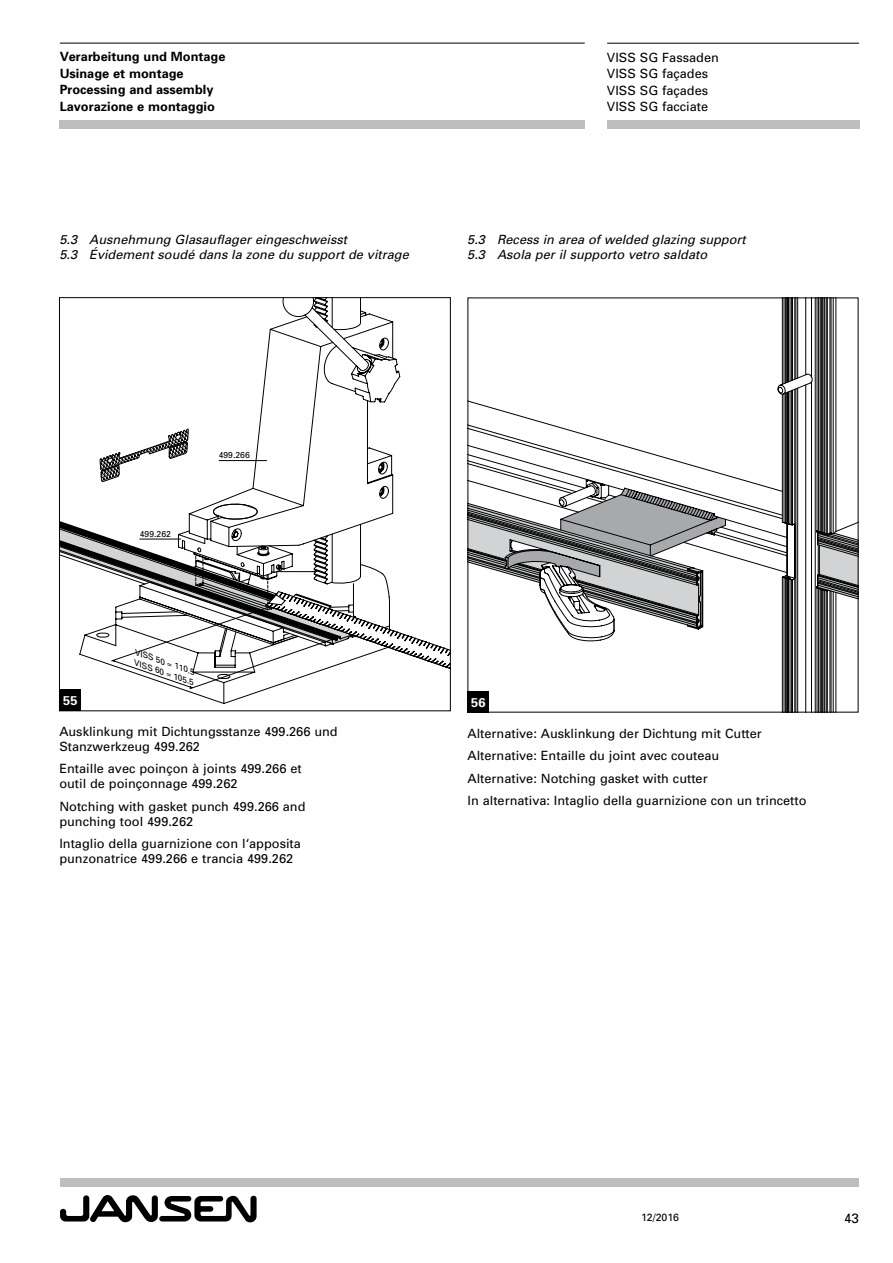
<style>
.page{position:relative;width:893px;height:1263px;background:#fff}
.page>*{position:absolute;margin:0;border:0;box-sizing:border-box;transform-origin:0 0}
.t1{font:13.5px "Univers";color:#000}
.t2{font:12.75px/15px "Univers";color:#000}
.t3{font:italic 12.75px/15px "Univers";color:#000}
.t4{font:700 12.75px/16.5px "Univers";color:#000}
.t5{font:700 12.75px "Univers";color:#fff}
.t6{font:10.5px "Univers";color:#000}
.t7{font:8.55px "Univers";color:#000}
.t8{font:italic 8.1px/10.1px "Univers";color:#000;text-align:center;scale:1.06 1}
</style>
<div class="page">
<div style="left:60px;top:1178px;width:799px;height:9px;background:#bcbec0"></div>
<svg style="left:60px;top:1195px;width:197px;height:27px"></svg>
<div style="left:60px;top:120px;width:525px;height:9px;background:#bcbec0"></div>
<hr style="left:60px;top:43px;width:525px;height:1px;background:#000">
<div style="left:607px;top:120px;width:252px;height:9px;background:#bcbec0"></div>
<hr style="left:607px;top:43px;width:252px;height:1px;background:#000">
<svg style="left:61px;top:299px;width:388px;height:405px"></svg>
<div style="left:60px;top:689px;width:21px;height:21px;background:#000"></div>
<svg style="left:469px;top:299px;width:368px;height:411px"></svg>
<svg style="left:544px;top:485px;width:312px;height:156px"></svg>
<div style="left:468px;top:691px;width:21px;height:21px;background:#000"></div>
<p class="t4" style="left:60px;top:48px;width:167px">Verarbeitung und Montage<br>Usinage et montage<br>Processing and assembly<br>Lavorazione e montaggio</p>
<p class="t3" style="left:59px;top:232px;width:351px">5.3 Ausnehmung Glasauflager eingeschweisst<br>5.3 Évidement soudé dans la zone du support de vitrage</p>
<p class="t2" style="left:607px;top:49px;width:113px;line-height:16.5px">VISS SG Fassaden<br>VISS SG façades<br>VISS SG façades<br>VISS SG facciate</p>
<p class="t3" style="left:467px;top:232px;width:280px">5.3 Recess in area of welded glazing support<br>5.3 Asola per il supporto vetro saldato</p>
<p class="t7" style="left:140px;top:529px;width:33px">499.262</p>
<p class="t7" style="left:219px;top:449px;width:33px">499.266</p>
<p class="t8" style="left:138px;top:647px;width:63px;rotate:19deg">VISS 50 = 110.5<br>VISS 60 = 105.5</p>
<p class="t5" style="left:63px;top:692px;width:16px">55</p>
<p class="t2" style="left:59px;top:724px;width:280px">Ausklinkung mit Dichtungsstanze 499.266 und<br>Stanzwerkzeug 499.262</p>
<p class="t2" style="left:59px;top:761px;width:244px">Entaille avec poinçon à joints 499.266 et outil de poinçonnage 499.262</p>
<p class="t2" style="left:59px;top:799px;width:248px">Notching with gasket punch 499.266 and punching tool 499.262</p>
<p class="t2" style="left:59px;top:836px;width:243px">Intaglio della guarnizione con l‘apposita punzonatrice 499.266 e trancia 499.262</p>
<p class="t5" style="left:471px;top:694px;width:16px">56</p>
<p class="t2" style="left:467px;top:721px;width:341px;line-height:22.5px">Alternative: Ausklinkung der Dichtung mit Cutter Alternative: Entaille du joint avec couteau<br>Alternative: Notching gasket with cutter<br>In alternativa: Intaglio della guarnizione con un trincetto</p>
<p class="t6" style="left:641px;top:1211px;width:39px">12/2016</p>
<p class="t1" style="left:844px;top:1209px;width:17px">43</p>
</div>
